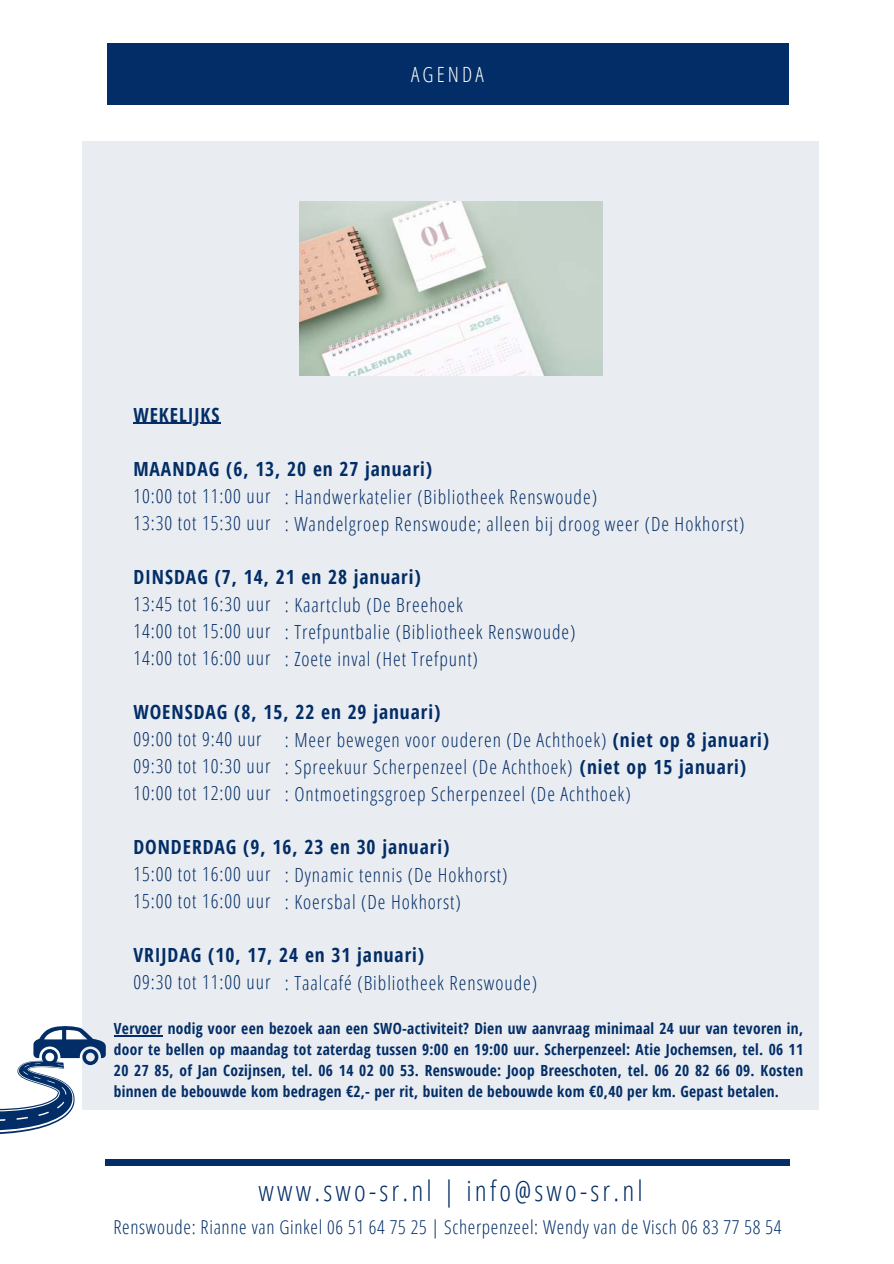
<style>
.page{position:relative;width:894px;height:1264px;background:#fff}
.page>*{position:absolute;margin:0;border:0;box-sizing:border-box;transform-origin:0 0}
.t1{font:300 28.2px "Open Sans Condensed";letter-spacing:.115em;color:#022d66}
.t2{font:300 21px "Open Sans Condensed";letter-spacing:.15em;color:#fff}
.t3{font:300 19.5px/27px "Open Sans Condensed";letter-spacing:.05em;color:#022d66}
.t4{font:700 19.5px "Open Sans Condensed";letter-spacing:.05em;color:#022d66}
.t5{font:300 19.2px "Open Sans Condensed";letter-spacing:.035em;color:#022d66}
.t6{font:700 15.3px/21px "Open Sans Condensed";letter-spacing:.02em;color:#022d66;text-align:justify}
.s1{font-weight:700}
</style>
<div class="page">
<div style="left:105px;top:1159px;width:685px;height:6px;background:#022d66"></div>
<div style="left:107px;top:43px;width:680px;height:62px;background:#022d66"></div>
<div style="left:83px;top:142px;width:735px;height:967px;background:#e9ecf1"></div>
<img style="left:299px;top:201px;width:303px;height:174px">
<hr style="left:133px;top:423px;width:87px;height:1px;background:#022d66">
<svg style="left:0;top:1025px;width:105px;height:109px"></svg>
<hr style="left:114px;top:1035px;width:49px;height:1px;background:#022d66">
<p class="t2" style="left:411px;top:59px;width:74px">AGENDA</p>
<p class="t4" style="left:133px;top:401px;width:88px">WEKELIJKS</p>
<p class="t4" style="left:133px;top:455px;width:300px">MAANDAG (6, 13, 20 en 27 januari)</p>
<p class="t3" style="left:133px;top:481px;width:138px">10:00 tot 11:00 uur<br>13:30 tot 15:30 uur</p>
<p class="t4" style="left:133px;top:563px;width:289px">DINSDAG (7, 14, 21 en 28 januari)</p>
<p class="t3" style="left:133px;top:589px;width:138px;text-align:justify">13:45 tot 16:30 uur 14:00 tot 15:00 uur 14:00 tot 16:00 uur</p>
<p class="t4" style="left:133px;top:698px;width:308px">WOENSDAG (8, 15, 22 en 29 januari)</p>
<p class="t3" style="left:133px;top:724px;width:138px">09:00 tot 9:40 uur<br>09:30 tot 10:30 uur<br>10:00 tot 12:00 uur</p>
<p class="t4" style="left:133px;top:833px;width:317px">DONDERDAG (9, 16, 23 en 30 januari)</p>
<p class="t3" style="left:133px;top:859px;width:138px">15:00 tot 16:00 uur<br>15:00 tot 16:00 uur</p>
<p class="t4" style="left:133px;top:941px;width:292px">VRIJDAG (10, 17, 24 en 31 januari)</p>
<p class="t3" style="left:133px;top:967px;width:138px">09:30 tot 11:00 uur</p>
<p class="t3" style="left:285px;top:482px;width:461px">: Handwerkatelier (Bibliotheek Renswoude)<br>: Wandelgroep Renswoude; alleen bij droog weer (De Hokhorst)</p>
<p class="t3" style="left:285px;top:590px;width:292px">: Kaartclub (De Breehoek<br>: Trefpuntbalie (Bibliotheek Renswoude) : Zoete inval (Het Trefpunt)</p>
<h3 class="t3" style="left:285px;top:725px;width:486px">: Meer bewegen voor ouderen (De Achthoek) <span class="s1">(niet op 8 januari) </span>: Spreekuur Scherpenzeel (De Achthoek) <span class="s1">(niet op 15 januari)<br></span>: Ontmoetingsgroep Scherpenzeel (De Achthoek)</h3>
<h3 class="t3" style="left:285px;top:860px;width:224px">: Dynamic tennis (De Hokhorst) : Koersbal (De Hokhorst)</h3>
<h3 class="t3" style="left:285px;top:968px;width:254px">: Taalcafé (Bibliotheek Renswoude)</h3>
<h3 class="t6" style="left:114px;top:1017px;width:690px">Vervoer nodig voor een bezoek aan een SWO-activiteit? Dien uw aanvraag minimaal 24 uur van tevoren in, door te bellen op maandag tot zaterdag tussen 9:00 en 19:00 uur. Scherpenzeel: Atie Jochemsen, tel. 06 11<br>20 27 85, of Jan Cozijnsen, tel. 06 14 02 00 53. Renswoude: Joop Breeschoten, tel. 06 20 82 66 09. Kosten binnen de bebouwde kom bedragen €2,- per rit, buiten de bebouwde kom €0,40 per km. Gepast betalen.</h3>
<h2 class="t1" style="left:258px;top:1171px;width:385px">www.swo-sr.nl | info@swo-sr.nl</h2>
<h2 class="t5" style="left:113px;top:1213px;width:669px">Renswoude: Rianne van Ginkel 06 51 64 75 25 | Scherpenzeel: Wendy van de Visch 06 83 77 58 54</h2>
</div>
